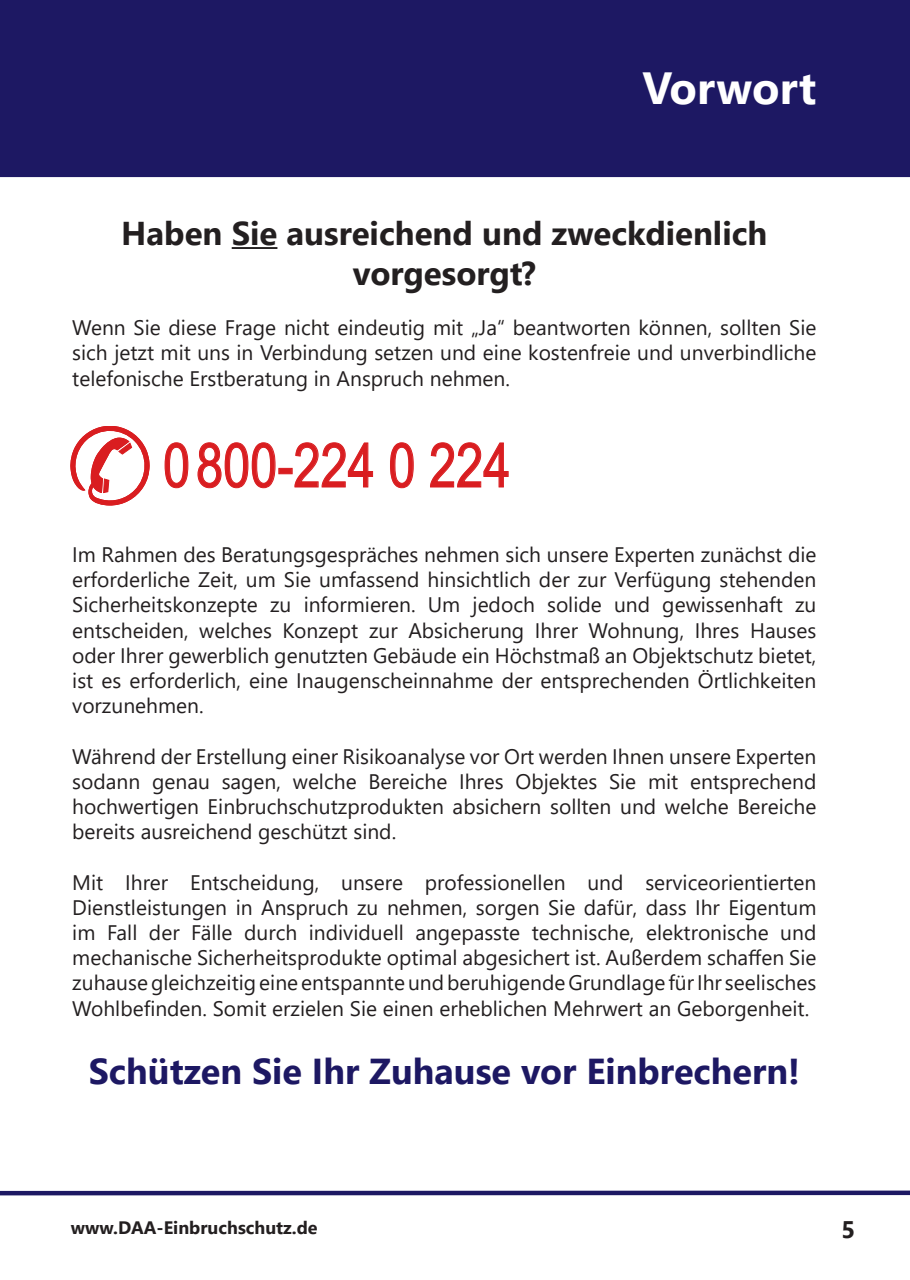
<style>
.page{position:relative;width:910px;height:1280px;background:#fff}
.page>*{position:absolute;margin:0;border:0;box-sizing:border-box;transform-origin:0 0}
.t1{font:61.5px "Arial";color:#d91d20;scale:.79 1}
.t2{font:700 45px "Segoe UI";color:#fff}
.t3{font:700 36px "Segoe UI";color:#1d1863}
.t4{font:700 33px/39.6px "Segoe UI";color:#231f20;text-align:center}
.t5{font:700 24px "Segoe UI";color:#231f20}
.t6{font:21px/25.2px "Segoe UI";color:#231f20;text-align:justify}
.t7{font:700 18px "Segoe UI";color:#231f20}
</style>
<div class="page">
<div style="left:0;top:0;width:910px;height:178px;background:#1d1863"></div>
<svg style="left:0;top:1190px;width:910px;height:6px"></svg>
<hr style="left:232px;top:247px;width:45px;height:2px;background:#231f20">
<svg style="left:165px;top:443px;width:23px;height:45px"></svg>
<svg style="left:198px;top:443px;width:77px;height:45px"></svg>
<div style="left:279px;top:468px;width:13px;height:6px;border:1px solid #d91d20"></div>
<svg style="left:295px;top:443px;width:78px;height:44px"></svg>
<svg style="left:390px;top:443px;width:23px;height:45px"></svg>
<svg style="left:430px;top:443px;width:78px;height:44px"></svg>
<svg style="left:71px;top:426px;width:78px;height:79px"></svg>
<h2 class="t2" style="left:642px;top:45px;width:175px">Vorwort</h2>
<h3 class="t4" style="left:121px;top:211px;width:648px">Haben Sie ausreichend und zweckdienlich vorgesorgt?</h3>
<p class="t6" style="left:72px;top:313px;width:746px">Wenn Sie diese Frage nicht eindeutig mit „Ja“ beantworten können, sollten Sie sich jetzt mit uns in Verbindung setzen und eine kostenfreie und unverbindliche telefonische Erstberatung in Anspruch nehmen.</p>
<h1 class="t1" style="left:163px;top:423px;width:441px">0800-224 0 224</h1>
<p class="t6" style="left:72px;top:540px;width:746px">Im Rahmen des Beratungsgespräches nehmen sich unsere Experten zunächst die erforderliche Zeit, um Sie umfassend hinsichtlich der zur Verfügung stehenden Sicherheitskonzepte zu informieren. Um jedoch solide und gewissenhaft zu entscheiden, welches Konzept zur Absicherung Ihrer Wohnung, Ihres Hauses oder Ihrer gewerblich genutzten Gebäude ein Höchstmaß an Objektschutz bietet, ist es erforderlich, eine Inaugenscheinnahme der entsprechenden Örtlichkeiten vorzunehmen.</p>
<p class="t6" style="left:72px;top:742px;width:746px">Während der Erstellung einer Risikoanalyse vor Ort werden Ihnen unsere Experten sodann genau sagen, welche Bereiche Ihres Objektes Sie mit entsprechend hochwertigen Einbruchschutzprodukten absichern sollten und welche Bereiche bereits ausreichend geschützt sind.</p>
<p class="t6" style="left:72px;top:868px;width:746px">Mit Ihrer Entscheidung, unsere professionellen und serviceorientierten Dienstleistungen in Anspruch zu nehmen, sorgen Sie dafür, dass Ihr Eigentum im Fall der Fälle durch individuell angepasste technische, elektronische und mechanische Sicherheitsprodukte optimal abgesichert ist. Außerdem schaffen Sie zuhause gleichzeitig eine entspannte und beruhigende Grundlage für Ihr seelisches Wohlbefinden. Somit erzielen Sie einen erheblichen Mehrwert an Geborgenheit.</p>
<h3 class="t3" style="left:89px;top:1037px;width:713px">Schützen Sie Ihr Zuhause vor Einbrechern!</h3>
<p class="t7" style="left:71px;top:1210px;width:248px">www.DAA-Einbruchschutz.de</p>
<p class="t5" style="left:841px;top:1207px;width:15px">5</p>
</div>
